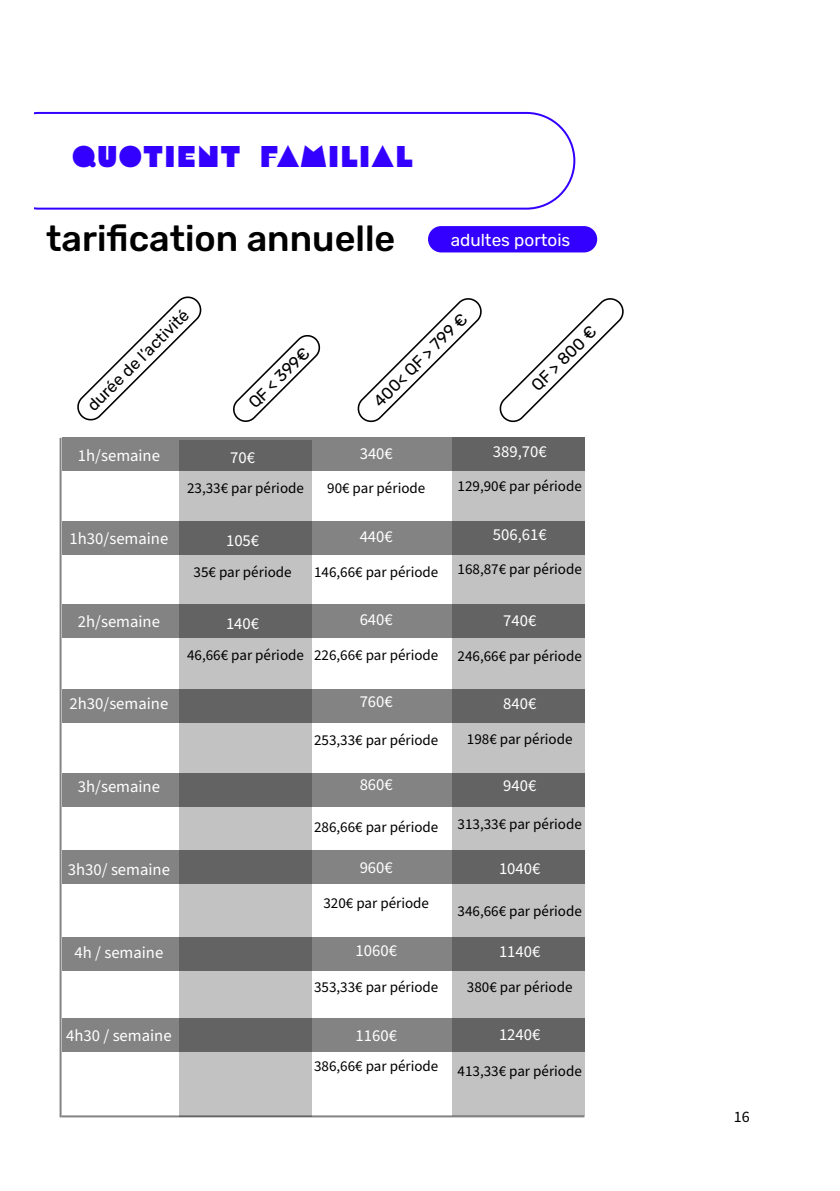
<style>
.page{position:relative;width:840px;height:1191px;background:#fff}
.page>*{position:absolute;margin:0;border:0;box-sizing:border-box;transform-origin:0 0}
.t1{font:500 36px "Rubik";color:#000}
.t2{font:30px "Flegrei";letter-spacing:.04em;color:#30f}
.t3{font:17.2px "Rubik";color:#fff}
.t4{font:16.6px "Source Sans Pro";color:#fff}
.t5{font:16.6px "Rubik";color:#000}
.t6{font:16px "Source Sans Pro";color:#000}
.t7{font:15px "Source Sans Pro";color:#000}
</style>
<div class="page">
<div style="left:451px;top:438px;width:133px;height:677px;background:#c2c2c2"></div>
<svg style="left:34px;top:112px;width:541px;height:98px"></svg>
<svg style="left:77px;top:296px;width:125px;height:125px"></svg>
<div style="left:428px;top:226px;width:169px;height:26px;background:#30f;border-radius:13px"></div>
<svg style="left:233px;top:335px;width:88px;height:87px"></svg>
<svg style="left:357px;top:298px;width:125px;height:125px"></svg>
<svg style="left:499px;top:298px;width:125px;height:125px"></svg>
<svg style="left:61px;top:438px;width:523px;height:33px;background:#787878"></svg>
<svg style="left:179px;top:440px;width:133px;height:675px;background:#b9b9b9"></svg>
<svg style="left:61px;top:521px;width:523px;height:33px;background:#727272"></svg>
<svg style="left:61px;top:605px;width:523px;height:33px;background:#727272"></svg>
<svg style="left:61px;top:689px;width:523px;height:33px;background:#727272"></svg>
<svg style="left:61px;top:773px;width:523px;height:33px;background:#727272"></svg>
<svg style="left:61px;top:850px;width:523px;height:33px;background:#727272"></svg>
<svg style="left:61px;top:937px;width:523px;height:33px;background:#727272"></svg>
<svg style="left:61px;top:1018px;width:523px;height:33px;background:#727272"></svg>
<hr style="left:59px;top:438px;width:2px;height:679px;background:#000">
<hr style="left:61px;top:1115px;width:523px;height:2px;background:#000">
<h2 class="t2" style="left:72px;top:138px;width:342px">QUOTIENT FAMILIAL</h2>
<h1 class="t1" style="left:46px;top:218px;width:350px">tarification annuelle</h1>
<p class="t3" style="left:450px;top:230px;width:121px">adultes portois</p>
<p class="t5" style="left:83px;top:401px;width:138px;rotate:-45deg">durée de l’activité</p>
<p class="t5" style="left:244px;top:399px;width:80px;rotate:-45deg">QF &lt; 399€</p>
<p class="t5" style="left:369px;top:397px;width:126px;rotate:-45deg">400&lt; QF &gt; 799 €</p>
<p class="t5" style="left:527px;top:382px;width:86px;rotate:-45deg">QF &gt; 800 €</p>
<p class="t4" style="left:78px;top:444px;width:84px">1h/semaine</p>
<p class="t4" style="left:230px;top:446px;width:26px">70€</p>
<p class="t4" style="left:359px;top:442px;width:35px">340€</p>
<p class="t4" style="left:492px;top:440px;width:55px">389,70€</p>
<p class="t7" style="left:187px;top:478px;width:118px">23,33€ par période</p>
<p class="t7" style="left:327px;top:478px;width:100px">90€ par période</p>
<p class="t7" style="left:457px;top:476px;width:126px">129,90€ par période</p>
<p class="t4" style="left:70px;top:527px;width:100px">1h30/semaine</p>
<p class="t4" style="left:226px;top:529px;width:35px">105€</p>
<p class="t4" style="left:359px;top:525px;width:35px">440€</p>
<p class="t4" style="left:492px;top:523px;width:55px">506,61€</p>
<p class="t7" style="left:193px;top:561px;width:100px">35€ par période</p>
<p class="t7" style="left:314px;top:561px;width:126px">146,66€ par période</p>
<p class="t7" style="left:457px;top:559px;width:126px">168,87€ par période</p>
<p class="t4" style="left:78px;top:610px;width:84px">2h/semaine</p>
<p class="t4" style="left:226px;top:612px;width:35px">140€</p>
<p class="t4" style="left:359px;top:608px;width:35px">640€</p>
<p class="t4" style="left:503px;top:609px;width:35px">740€</p>
<p class="t7" style="left:187px;top:645px;width:253px">46,66€ par période 226,66€ par période</p>
<p class="t7" style="left:457px;top:646px;width:126px">246,66€ par période</p>
<p class="t4" style="left:70px;top:693px;width:100px">2h30/semaine</p>
<p class="t4" style="left:359px;top:691px;width:35px">760€</p>
<p class="t4" style="left:503px;top:692px;width:35px">840€</p>
<p class="t7" style="left:314px;top:729px;width:126px">253,33€ par période</p>
<p class="t7" style="left:466px;top:729px;width:107px">198€ par période</p>
<p class="t4" style="left:78px;top:775px;width:84px">3h/semaine</p>
<p class="t4" style="left:359px;top:774px;width:35px">860€</p>
<p class="t4" style="left:503px;top:775px;width:35px">940€</p>
<p class="t7" style="left:314px;top:817px;width:126px">286,66€ par période</p>
<p class="t7" style="left:457px;top:813px;width:126px">313,33€ par période</p>
<p class="t4" style="left:68px;top:858px;width:103px">3h30/ semaine</p>
<p class="t4" style="left:359px;top:856px;width:35px">960€</p>
<p class="t4" style="left:498px;top:857px;width:43px">1040€</p>
<p class="t7" style="left:323px;top:893px;width:107px">320€ par période</p>
<p class="t7" style="left:457px;top:901px;width:126px">346,66€ par période</p>
<p class="t4" style="left:74px;top:941px;width:90px">4h / semaine</p>
<p class="t4" style="left:355px;top:939px;width:43px">1060€</p>
<p class="t4" style="left:498px;top:940px;width:43px">1140€</p>
<p class="t7" style="left:314px;top:977px;width:126px">353,33€ par période</p>
<p class="t7" style="left:466px;top:977px;width:107px">380€ par période</p>
<p class="t4" style="left:66px;top:1024px;width:107px">4h30 / semaine</p>
<p class="t4" style="left:355px;top:1024px;width:43px">1160€</p>
<p class="t4" style="left:498px;top:1023px;width:43px">1240€</p>
<p class="t7" style="left:314px;top:1056px;width:126px">386,66€ par période</p>
<p class="t7" style="left:457px;top:1060px;width:126px">413,33€ par période</p>
<p class="t6" style="left:733px;top:1106px;width:17px">16</p>
</div>
